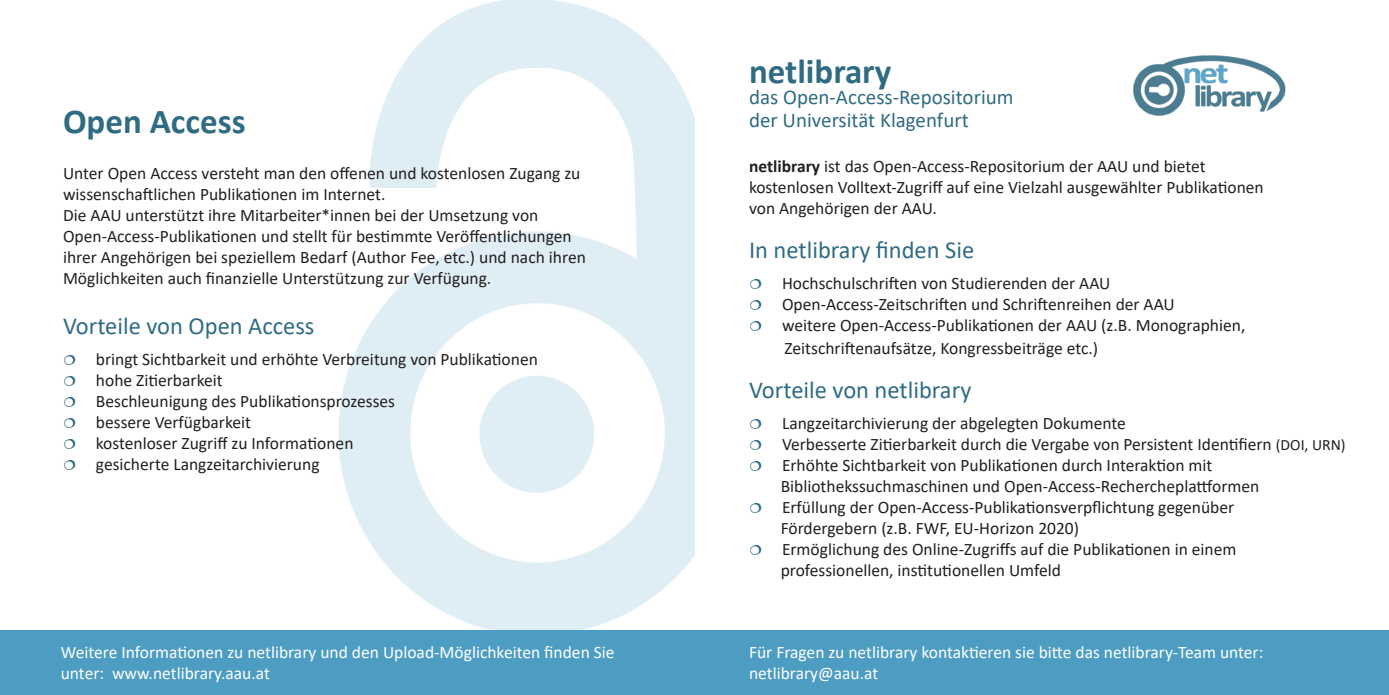
<style>
.page{position:relative;width:1389px;height:695px;background:#fff}
.page>*{position:absolute;margin:0;border:0;box-sizing:border-box;transform-origin:0 0}
.t1{font:700 35px "Calibri";color:#2f6c83}
.t2{font:24.5px "Calibri";color:#2f6c83}
.t3{font:21px/23.1px "Calibri";color:#2f6c83}
.t4{font:17.5px/21px "Calibri";color:#231f20}
.t5{font:17.5px/21px "Calibri";color:#fff}
.s1{font-weight:700}
.s2{font-size:15.75px}
</style>
<div class="page">
<div style="left:0;top:630px;width:1389px;height:64px;background:#4d9dc2"></div>
<img style="left:1133px;top:55px;width:153px;height:61px">
<img style="left:338px;top:0;width:356px;height:630px">
<p class="t1" style="left:63px;top:97px;width:184px">Open Access</p>
<p class="t4" style="left:63px;top:162px;width:519px">Unter Open Access versteht man den offenen und kostenlosen Zugang zu wissenschaftlichen Publikationen im Internet.</p>
<p class="t4" style="left:63px;top:204px;width:524px">Die AAU unterstützt ihre Mitarbeiter*innen bei der Umsetzung von Open-Access-Publikationen und stellt für bestimmte Veröffentlichungen ihrer Angehörigen bei speziellem Bedarf (Author Fee, etc.) und nach ihren Möglichkeiten auch finanzielle Unterstützung zur Verfügung.</p>
<p class="t2" style="left:63px;top:309px;width:253px">Vorteile von Open Access</p>
<p class="t4" style="left:96px;top:348px;width:444px">bringt Sichtbarkeit und erhöhte Verbreitung von Publikationen</p>
<p class="t4" style="left:96px;top:369px;width:128px">hohe Zitierbarkeit</p>
<p class="t4" style="left:96px;top:390px;width:301px">Beschleunigung des Publikationsprozesses</p>
<p class="t4" style="left:96px;top:411px;width:157px">bessere Verfügbarkeit</p>
<p class="t4" style="left:96px;top:432px;width:259px">kostenloser Zugriff zu Informationen</p>
<p class="t4" style="left:96px;top:453px;width:225px">gesicherte Langzeitarchivierung</p>
<p class="t1" style="left:749px;top:47px;width:144px">netlibrary</p>
<p class="t3" style="left:749px;top:85px;width:266px">das Open-Access-Repositorium der Universität Klagenfurt</p>
<p class="t4" style="left:749px;top:155px;width:516px"><span class="s1">netlibrary</span> ist das Open-Access-Repositorium der AAU und bietet kostenlosen Volltext-Zugriff auf eine Vielzahl ausgewählter Publikationen von Angehörigen der AAU.</p>
<p class="t2" style="left:749px;top:232px;width:227px">In netlibrary finden Sie</p>
<p class="t4" style="left:782px;top:272px;width:330px">Hochschulschriften von Studierenden der AAU</p>
<p class="t4" style="left:782px;top:293px;width:465px">Open-Access-Zeitschriften und Schriftenreihen der AAU<br>weitere Open-Access-Publikationen der AAU (z.B. Monographien,</p>
<p class="t4" style="left:785px;top:337px;width:315px">Zeitschriftenaufsätze, Kongressbeiträge etc.)</p>
<p class="t2" style="left:749px;top:373px;width:224px">Vorteile von netlibrary</p>
<p class="t4" style="left:782px;top:412px;width:345px">Langzeitarchivierung der abgelegten Dokumente</p>
<p class="t4" style="left:782px;top:433px;width:565px">Verbesserte Zitierbarkeit durch die Vergabe von Persistent Identifiern <span class="s2">(DOI, URN)</span></p>
<p class="t4" style="left:781px;top:454px;width:480px">Erhöhte Sichtbarkeit von Publikationen durch Interaktion mit<br>Bibliothekssuchmaschinen und Open-Access-Rechercheplattformen</p>
<p class="t4" style="left:781px;top:496px;width:455px">Erfüllung der Open-Access-Publikationsverpflichtung gegenüber<br>Fördergebern (z.B. FWF, EU-Horizon 2020)</p>
<p class="t4" style="left:781px;top:538px;width:457px">Ermöglichung des Online-Zugriffs auf die Publikationen in einem professionellen, institutionellen Umfeld</p>
<p class="t5" style="left:61px;top:641px;width:555px">Weitere Informationen zu netlibrary und den Upload-Möglichkeiten finden Sie unter: www.netlibrary.aau.at</p>
<p class="t5" style="left:749px;top:641px;width:516px">Für Fragen zu netlibrary kontaktieren sie bitte das netlibrary-Team unter: netlibrary@aau.at</p>
</div>
